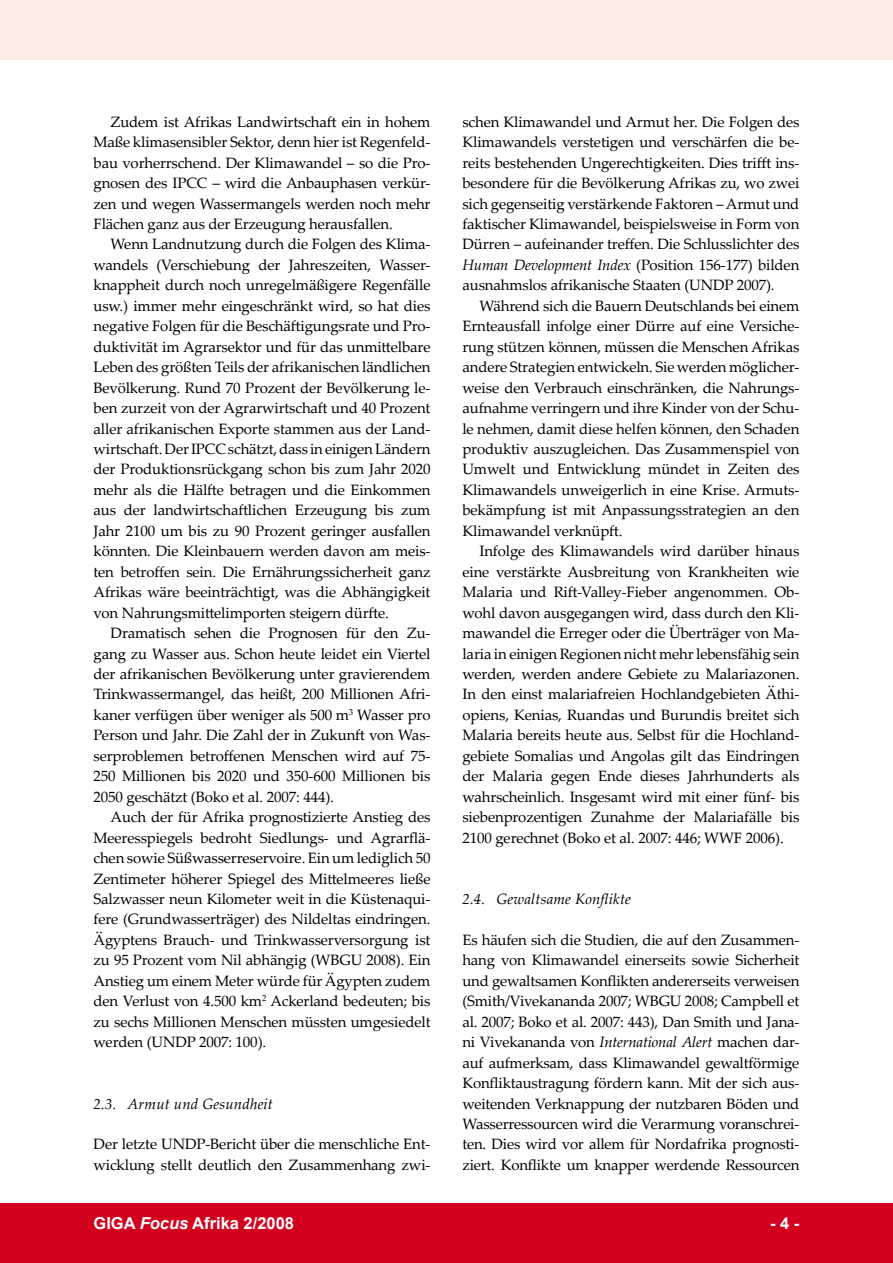
<style>
.page{position:relative;width:893px;height:1263px;background:#fff}
.page>*{position:absolute;margin:0;border:0;box-sizing:border-box;transform-origin:0 0}
.t1{font:700 16.5px "Arial";color:#fff}
.t2{font:15px/20.4px "Palatino Linotype";letter-spacing:-.01em;color:#000;text-align:justify}
.t3{font:italic 15px "Palatino Linotype";letter-spacing:.01em;color:#000}
.s1{font-style:italic}
</style>
<div class="page">
<div style="left:0;top:1203px;width:893px;height:60px;background:#d2011e"></div>
<div style="left:0;top:0;width:893px;height:60px;background:#fbebe3"></div>
<p class="t2" style="left:94px;top:111px;width:338px;text-indent:17px">Zudem ist Afrikas Landwirtschaft ein in hohem Maße klimasensibler Sektor, denn hier ist Regenfeld&shy;bau vorherrschend. Der Klimawandel – so die Pro&shy;gnosen des IPCC – wird die Anbauphasen verkür&shy;zen und wegen Wassermangels werden noch mehr Flächen ganz aus der Erzeugung herausfallen.</p>
<p class="t2" style="left:94px;top:234px;width:339px;text-indent:17px">Wenn Landnutzung durch die Folgen des Klima&shy;wandels (Verschiebung der Jahreszeiten, Wasser&shy;knappheit durch noch unregelmäßigere Regenfälle usw.) immer mehr eingeschränkt wird, so hat dies negative Folgen für die Beschäftigungsrate und Pro&shy;duktivität im Agrarsektor und für das unmittelbare Leben des größten Teils der afrikanischen ländlichen Bevölkerung. Rund 70 Prozent der Bevölkerung le&shy;ben zurzeit von der Agrarwirtschaft und 40 Prozent aller afrikanischen Exporte stammen aus der Land&shy;wirtschaft. Der IPCC schätzt, dass in einigen Ländern der Produktionsrückgang schon bis zum Jahr 2020 mehr als die Hälfte betragen und die Einkommen aus der landwirtschaftlichen Erzeugung bis zum Jahr 2100 um bis zu 90 Prozent geringer ausfallen könnten. Die Kleinbauern werden davon am meis&shy;ten betroffen sein. Die Ernährungssicherheit ganz Afrikas wäre beeinträchtigt, was die Abhängigkeit von Nahrungsmittelimporten steigern dürfte.</p>
<p class="t2" style="left:94px;top:622px;width:338px;text-indent:17px">Dramatisch sehen die Prognosen für den Zu&shy;gang zu Wasser aus. Schon heute leidet ein Viertel der afrikanischen Bevölkerung unter gravierendem Trinkwassermangel, das heißt, 200 Millionen Afri&shy;kaner verfügen über weniger als 500 m<sup>3</sup> Wasser pro Person und Jahr. Die Zahl der in Zukunft von Was&shy;serproblemen betroffenen Menschen wird auf 75- 250 Millionen bis 2020 und 350-600 Millionen bis 2050 geschätzt (Boko et al. 2007: 444).</p>
<p class="t2" style="left:94px;top:806px;width:338px;text-indent:17px">Auch der für Afrika prognostizierte Anstieg des Meeresspiegels bedroht Siedlungs- und Agrarflä&shy;chen sowie Süßwasserreservoire. Ein um lediglich 50<br>Zentimeter höherer Spiegel des Mittelmeeres ließe Salzwasser neun Kilometer weit in die Küstenaqui&shy;fere (Grundwasserträger) des Nildeltas eindringen.<br>Ägyptens Brauch- und Trinkwasserversorgung ist zu 95 Prozent vom Nil abhängig (WBGU 2008). Ein Anstieg um einem Meter würde für Ägypten zudem den Verlust von 4.500 km<sup>2</sup> Ackerland bedeuten; bis zu sechs Millionen Menschen müssten umgesiedelt werden (UNDP 2007: 100).</p>
<p class="t3" style="left:94px;top:1093px;width:181px">2.3. Armut und Gesundheit</p>
<p class="t2" style="left:94px;top:1133px;width:338px">Der letzte UNDP-Bericht über die menschliche Ent&shy;wicklung stellt deutlich den Zusammenhang zwi-</p>
<p class="t2" style="left:462px;top:111px;width:338px">schen Klimawandel und Armut her. Die Folgen des Klimawandels verstetigen und verschärfen die be&shy;reits bestehenden Ungerechtigkeiten. Dies trifft ins&shy;besondere für die Bevölkerung Afrikas zu, wo zwei sich gegenseitig verstärkende Faktoren – Armut und faktischer Klimawandel, beispielsweise in Form von Dürren – aufeinander treffen. Die Schlusslichter des <span class="s1">Human Development Index</span> (Position 156-177) bilden ausnahmslos afrikanische Staaten (UNDP 2007).</p>
<p class="t2" style="left:462px;top:295px;width:338px;text-indent:17px">Während sich die Bauern Deutschlands bei einem Ernteausfall infolge einer Dürre auf eine Versiche&shy;rung stützen können, müssen die Menschen Afrikas andere Strategien entwickeln. Sie werden möglicher&shy;weise den Verbrauch einschränken, die Nahrungs&shy;aufnahme verringern und ihre Kinder von der Schu&shy;le nehmen, damit diese helfen können, den Schaden produktiv auszugleichen. Das Zusammenspiel von Umwelt und Entwicklung mündet in Zeiten des Klimawandels unweigerlich in eine Krise. Armuts&shy;bekämpfung ist mit Anpassungsstrategien an den Klimawandel verknüpft.</p>
<p class="t2" style="left:462px;top:540px;width:338px;text-indent:17px">Infolge des Klimawandels wird darüber hinaus eine verstärkte Ausbreitung von Krankheiten wie Malaria und Rift-Valley-Fieber angenommen. Ob&shy;wohl davon ausgegangen wird, dass durch den Kli&shy;mawandel die Erreger oder die Überträger von Ma&shy;laria in einigen Regionen nicht mehr lebensfähig sein werden, werden andere Gebiete zu Malariazonen.<br>In den einst malariafreien Hochlandgebieten Äthi&shy;opiens, Kenias, Ruandas und Burundis breitet sich Malaria bereits heute aus. Selbst für die Hochland&shy;gebiete Somalias und Angolas gilt das Eindringen der Malaria gegen Ende dieses Jahrhunderts als wahrscheinlich. Insgesamt wird mit einer fünf- bis siebenprozentigen Zunahme der Malariafälle bis 2100 gerechnet (Boko et al. 2007: 446; WWF 2006).</p>
<p class="t3" style="left:462px;top:888px;width:170px">2.4. Gewaltsame Konflikte</p>
<p class="t2" style="left:462px;top:929px;width:339px">Es häufen sich die Studien, die auf den Zusammen&shy;hang von Klimawandel einerseits sowie Sicherheit und gewaltsamen Konflikten andererseits verweisen (Smith/Vivekananda 2007; WBGU 2008; Campbell et al. 2007; Boko et al. 2007: 443), Dan Smith und Jana&shy;ni Vivekananda von <span class="s1">International Alert</span> machen dar&shy;auf aufmerksam, dass Klimawandel gewaltförmige Konfliktaustragung fördern kann. Mit der sich aus&shy;weitenden Verknappung der nutzbaren Böden und Wasserressourcen wird die Verarmung voranschrei&shy;ten. Dies wird vor allem für Nordafrika prognosti&shy;ziert. Konflikte um knapper werdende Ressourcen</p>
<p class="t1" style="left:94px;top:1212px;width:202px">GIGA <span class="s1">Focus</span> Afrika 2/2008</p>
<p class="t1" style="left:770px;top:1212px;width:31px">- -</p>
</div>
